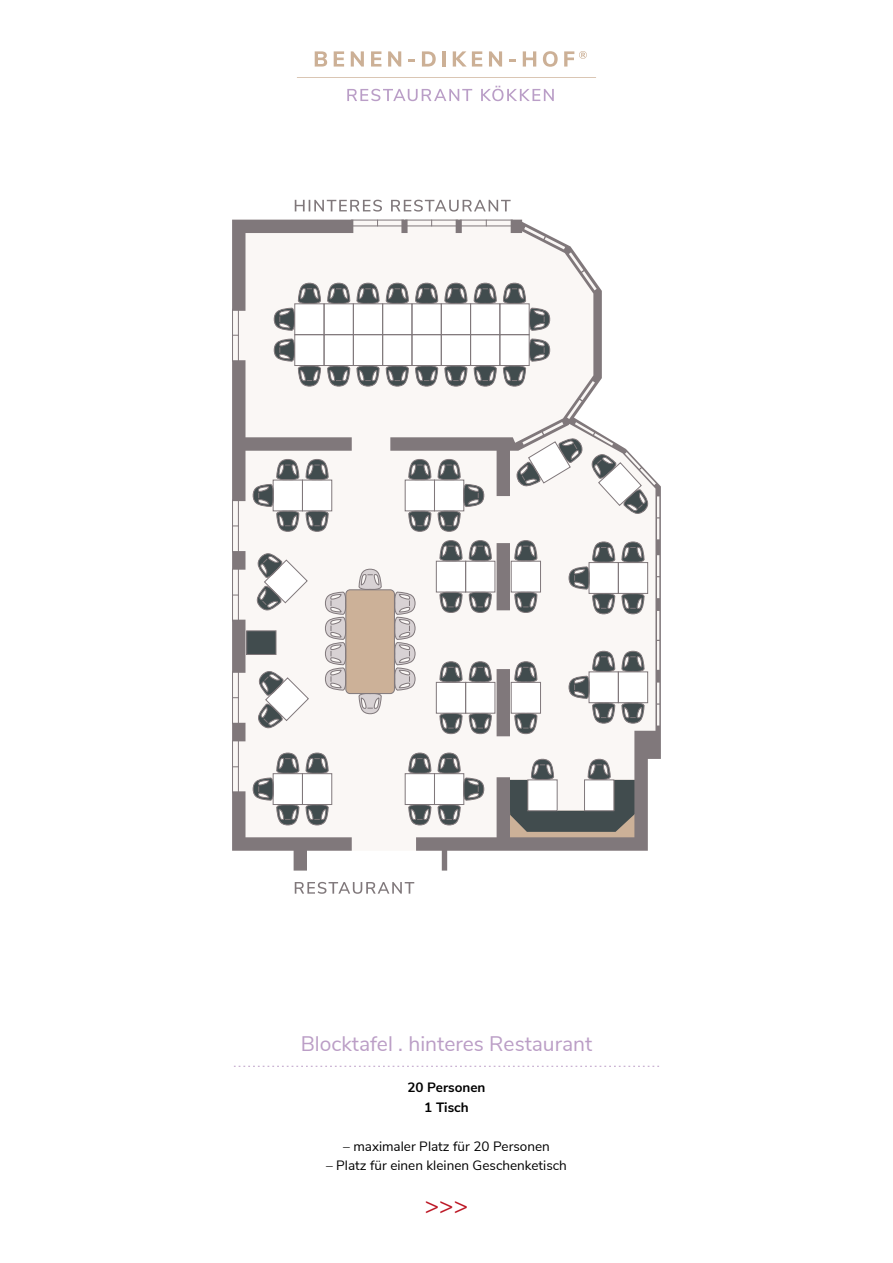
<style>
.page{position:relative;width:893px;height:1263px;background:#fff}
.page>*{position:absolute;margin:0;border:0;box-sizing:border-box;transform-origin:0 0}
.t1{font:24px "Nunito Sans";color:#bc1624}
.t2{font:21px "Nunito Sans";color:#bb9ec6}
.preise{font:13.5px "Nunito Sans";color:#000}
.preise-2{font:700 13.5px "Nunito Sans";color:#000}
</style>
<div class="page">
<svg style="left:234px;top:1066px;width:425px;height:1px"></svg>
<svg style="left:295px;top:200px;width:216px;height:12px"></svg>
<svg style="left:232px;top:220px;width:429px;height:650px;fill:#faf7f5"></svg>
<svg style="left:295px;top:882px;width:119px;height:12px"></svg>
<svg style="left:347px;top:89px;width:125px;height:12px"></svg>
<svg style="left:481px;top:86px;width:73px;height:15px"></svg>
<svg style="left:297px;top:77px;width:299px;height:1px"></svg>
<svg style="left:315px;top:51px;width:12px;height:16px"></svg>
<svg style="left:334px;top:51px;width:10px;height:16px"></svg>
<svg style="left:351px;top:51px;width:13px;height:16px"></svg>
<svg style="left:371px;top:51px;width:10px;height:16px"></svg>
<svg style="left:388px;top:51px;width:13px;height:16px"></svg>
<svg style="left:408px;top:60px;width:7px;height:2px"></svg>
<svg style="left:422px;top:51px;width:14px;height:16px"></svg>
<hr style="left:442px;top:51px;width:4px;height:16px;background:#ccb096">
<svg style="left:453px;top:51px;width:29px;height:16px"></svg>
<svg style="left:489px;top:51px;width:13px;height:16px"></svg>
<svg style="left:509px;top:60px;width:7px;height:2px"></svg>
<svg style="left:523px;top:51px;width:13px;height:16px"></svg>
<svg style="left:543px;top:51px;width:15px;height:16px"></svg>
<svg style="left:564px;top:51px;width:23px;height:16px"></svg>
<p class="t2" style="left:301px;top:1028px;width:293px">Blocktafel . hinteres Restaurant</p>
<p class="preise-2" style="left:407px;top:1077px;width:80px">20 Personen</p>
<p class="preise-2" style="left:424px;top:1097px;width:46px">1 Tisch</p>
<p class="preise" style="left:343px;top:1136px;width:208px">– maximaler Platz für 20 Personen</p>
<p class="preise" style="left:326px;top:1155px;width:242px">– Platz für einen kleinen Geschenketisch</p>
<p class="t1" style="left:425px;top:1188px;width:45px">&gt;&gt;&gt;</p>
</div>
